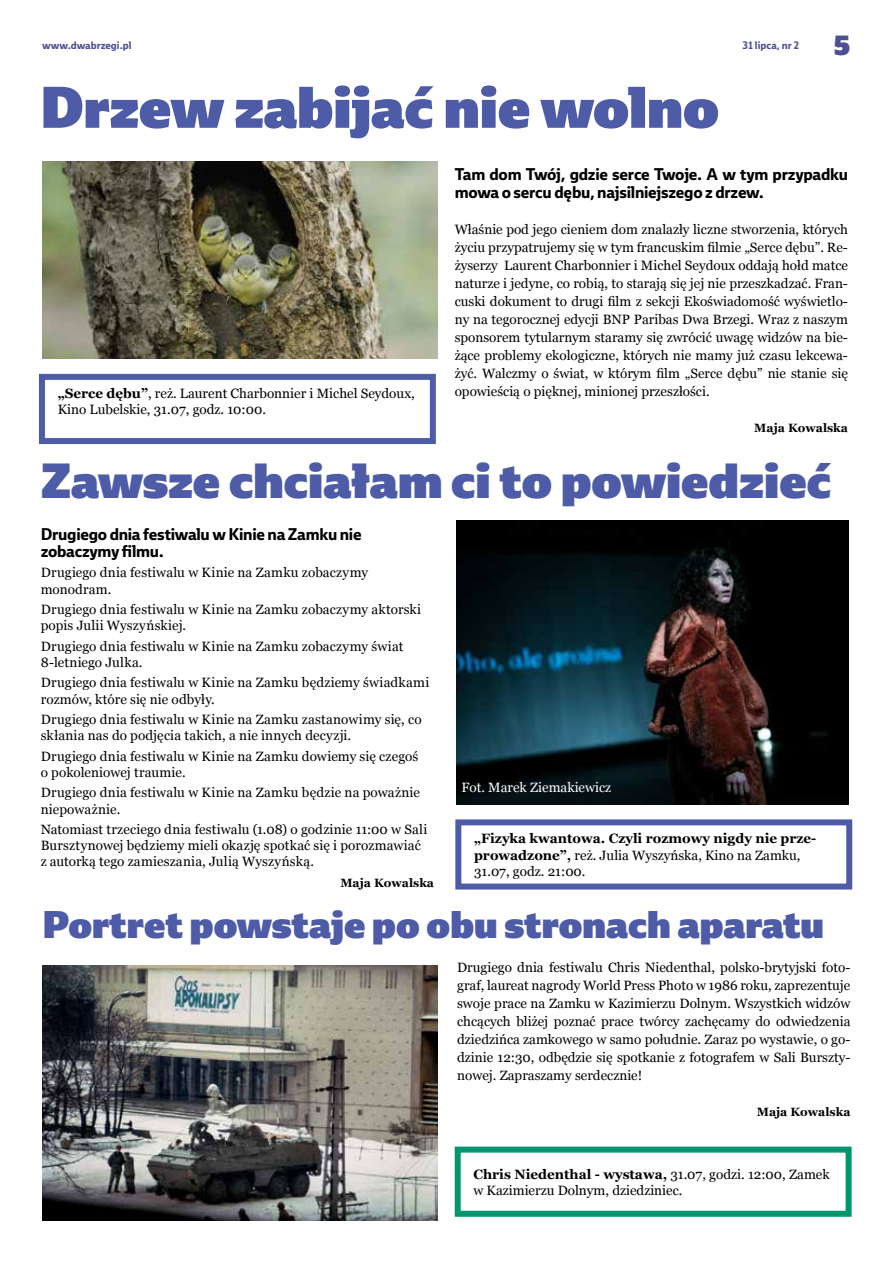
<style>
.page{position:relative;width:893px;height:1263px;background:#fff}
.page>*{position:absolute;margin:0;border:0;box-sizing:border-box;transform-origin:0 0}
.t1{font:57px "Ebony Bl";color:#4e5ca7}
.t2{font:48px "Ebony Bl";color:#4e5ca7}
.t3{font:37.5px "Ebony Bl";color:#4e5ca7}
.t4{font:27px "Ebony Bl";color:#4e5096}
.t5{font:700 16.5px/18px "Ebony";letter-spacing:-.015em;color:#000}
.t6{font:13.5px/18px "Georgia";letter-spacing:.005em;color:#000}
.t7{font:700 13.5px/16.2px "Georgia";color:#000}
.t8{font:13.5px "Georgia";color:#fff}
.t9{font:700 12px "Georgia";color:#000}
.t10{font:700 10.5px "Ebony";color:#4e5096}
.s1{font-weight:700}
.s2{font-weight:400}
</style>
<div class="page">
<img style="left:43px;top:162px;width:394px;height:196px">
<div style="left:39px;top:374px;width:397px;height:70px;border:6px solid #4e5ca7"></div>
<div style="left:455px;top:819px;width:397px;height:70px;border:6px solid #4e5ca7"></div>
<img style="left:456px;top:520px;width:392px;height:284px">
<div style="left:455px;top:1146px;width:397px;height:71px;border:6px solid #00976d"></div>
<img style="left:43px;top:965px;width:394px;height:255px">
<p class="t10" style="left:42px;top:38px;width:91px">www.dwabrzegi.pl</p>
<p class="t10" style="left:743px;top:38px;width:58px">31 lipca, nr 2</p>
<h3 class="t4" style="left:834px;top:27px;width:18px">5</h3>
<h1 class="t1" style="left:41px;top:68px;width:680px">Drzew zabijać nie wolno</h1>
<p class="t5" style="left:455px;top:165px;width:395px">Tam dom Twój, gdzie serce Twoje. A w tym przypadku mowa o sercu dębu, najsilniejszego z drzew.</p>
<p class="t6" style="left:455px;top:220px;width:395px;text-align:justify">Właśnie pod jego cieniem dom znalazły liczne stworzenia, których życiu przypatrujemy się w tym francuskim filmie „Serce dębu”. Re&shy;żyserzy Laurent Charbonnier i Michel Seydoux oddają hołd matce naturze i jedyne, co robią, to starają się jej nie przeszkadzać. Fran&shy;cuski dokument to drugi film z sekcji Ekoświadomość wyświetlo&shy;ny na tegorocznej edycji BNP Paribas Dwa Brzegi. Wraz z naszym sponsorem tytularnym staramy się zwrócić uwagę widzów na bie&shy;żące problemy ekologiczne, których nie mamy już czasu lekcewa&shy;żyć. Walczmy o świat, w którym film „Serce dębu” nie stanie się opowieścią o pięknej, minionej przeszłości.</p>
<p class="t9" style="left:754px;top:419px;width:95px">Maja Kowalska</p>
<p class="t6" style="left:58px;top:385px;width:359px;line-height:16.2px"><span class="s1">„Serce dębu”</span>, reż. Laurent Charbonnier i Michel Seydoux,<br>Kino Lubelskie, 31.07, godz. 10:00.</p>
<h2 class="t2" style="left:41px;top:447px;width:792px">Zawsze chciałam ci to powiedzieć</h2>
<p class="t5" style="left:41px;top:526px;width:322px;line-height:16.5px">Drugiego dnia festiwalu w Kinie na Zamku nie zobaczymy filmu.</p>
<p class="t6" style="left:41px;top:564px;width:329px;line-height:16.2px">Drugiego dnia festiwalu w Kinie na Zamku zobaczymy monodram.</p>
<p class="t6" style="left:41px;top:601px;width:382px;line-height:16.2px">Drugiego dnia festiwalu w Kinie na Zamku zobaczymy aktorski popis Julii Wyszyńskiej.</p>
<p class="t6" style="left:41px;top:637px;width:364px;line-height:16.2px">Drugiego dnia festiwalu w Kinie na Zamku zobaczymy świat<br>8-letniego Julka.</p>
<p class="t6" style="left:41px;top:674px;width:390px;line-height:16.2px">Drugiego dnia festiwalu w Kinie na Zamku będziemy świadkami rozmów, które się nie odbyły.</p>
<p class="t6" style="left:41px;top:711px;width:383px;line-height:16.2px">Drugiego dnia festiwalu w Kinie na Zamku zastanowimy się, co skłania nas do podjęcia takich, a nie innych decyzji.</p>
<p class="t6" style="left:41px;top:747px;width:379px;line-height:16.2px">Drugiego dnia festiwalu w Kinie na Zamku dowiemy się czegoś o pokoleniowej traumie.</p>
<p class="t6" style="left:41px;top:784px;width:381px;line-height:16.2px">Drugiego dnia festiwalu w Kinie na Zamku będzie na poważnie niepoważnie.</p>
<p class="t6" style="left:41px;top:821px;width:388px;line-height:16.2px">Natomiast trzeciego dnia festiwalu (1.08) o godzinie 11:00 w Sali<br>Bursztynowej będziemy mieli okazję spotkać się i porozmawiać z autorką tego zamieszania, Julią Wyszyńską.</p>
<p class="t9" style="left:340px;top:874px;width:95px">Maja Kowalska</p>
<p class="t8" style="left:461px;top:777px;width:151px">Fot. Marek Ziemakiewicz</p>
<p class="t7" style="left:474px;top:830px;width:344px">„Fizyka kwantowa. Czyli rozmowy nigdy nie prze&shy;prowadzone”, <span class="s2">reż. Julia Wyszyńska, Kino na Zamku,<br>31.07, godz. 21:00.</span></p>
<h3 class="t3" style="left:43px;top:899px;width:783px">Portret powstaje po obu stronach aparatu</h3>
<p class="t6" style="left:457px;top:958px;width:395px;text-align:justify">Drugiego dnia festiwalu Chris Niedenthal, polsko-brytyjski foto&shy;graf, laureat nagrody World Press Photo w 1986 roku, zaprezentuje swoje prace na Zamku w Kazimierzu Dolnym. Wszystkich widzów chcących bliżej poznać prace twórcy zachęcamy do odwiedzenia dziedzińca zamkowego w samo południe. Zaraz po wystawie, o go&shy;dzinie 12:30, odbędzie się spotkanie z fotografem w Sali Burszty&shy;nowej. Zapraszamy serdecznie!</p>
<p class="t9" style="left:757px;top:1103px;width:95px">Maja Kowalska</p>
<p class="t6" style="left:473px;top:1165px;width:358px;line-height:16.2px"><span class="s1">Chris Niedenthal - wystawa,</span> 31.07, godzi. 12:00, Zamek w Kazimierzu Dolnym, dziedziniec.</p>
</div>
